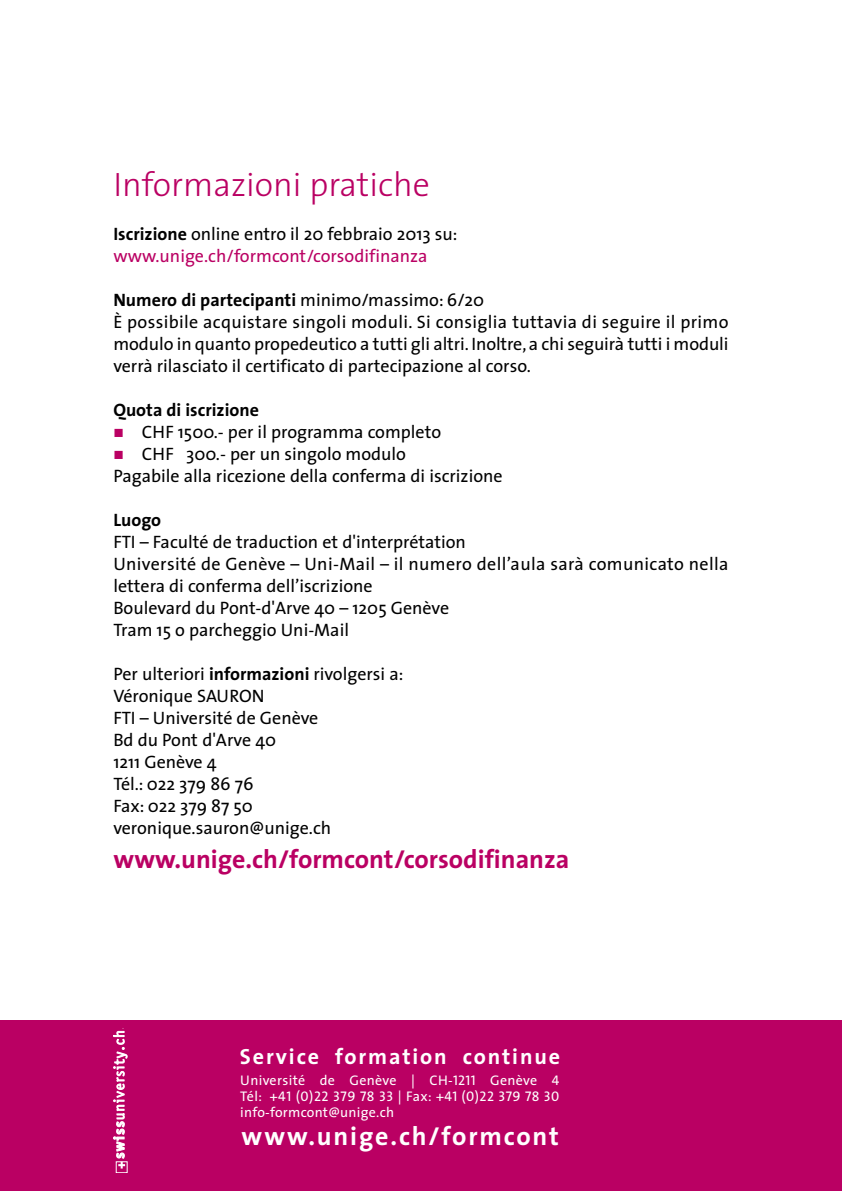
<style>
.page{position:relative;width:842px;height:1191px;background:#fff}
.page>*{position:absolute;margin:0;border:0;box-sizing:border-box;transform-origin:0 0}
.t1{font:300 34px "The Sans";color:#ba0063}
.t2{font:700 26px "The Sans";color:#ba0063}
.t3{font:700 26px "The Sans";letter-spacing:.07em;color:#fff}
.t4{font:700 22px "The Sans";letter-spacing:.085em;color:#fff}
.t5{font:18px/22px "The Sans";color:#000}
.t6{font:18px/22px "The Sans";color:#ba0063}
.t7{font:700 18px "The Sans";color:#000}
.t8{font:14px "The Sans";letter-spacing:.02em;color:#fff}
.t9{font:14px "The Sans Caps";letter-spacing:.035em;color:#fff}
.t10{font:6.2px "Myriad";color:#fff}
.s1{font-weight:700;color:#000}
.s2{color:#000}
.s3{font-weight:700}
.s4{font-family:"The Sans Caps"}
.s5{font-family:"The Sans"}
</style>
<div class="page">
<div style="left:0;top:1020px;width:842px;height:171px;background:#ba0063"></div>
<svg style="left:113px;top:1031px;width:14px;height:137px"></svg>
<h1 class="t1" style="left:113px;top:171px;width:318px">Informazioni pratiche</h1>
<p class="t6" style="left:113px;top:224px;width:346px"><span class="s1">Iscrizione</span> <span class="s2">online entro il 20 febbraio 2013 su: </span>www.unige.ch/formcont/corsodifinanza</p>
<p class="t5" style="left:113px;top:290px;width:617px"><span class="s3">Numero di partecipanti</span> minimo/massimo: 6/20<br>È possibile acquistare singoli moduli. Si consiglia tuttavia di seguire il primo modulo in quanto propedeutico a tutti gli altri. Inoltre, a chi seguirà tutti i moduli verrà rilasciato il certificato di partecipazione al corso.</p>
<p class="t7" style="left:113px;top:402px;width:147px">Quota di iscrizione</p>
<p class="t5" style="left:142px;top:422px;width:301px">CHF 1500.- per il programma completo</p>
<p class="t5" style="left:142px;top:444px;width:266px">CHF 300.- per un singolo modulo</p>
<p class="t5" style="left:113px;top:466px;width:391px">Pagabile alla ricezione della conferma di iscrizione</p>
<p class="t7" style="left:113px;top:512px;width:49px">Luogo</p>
<p class="t5" style="left:113px;top:532px;width:617px">FTI – Faculté de traduction et d'interprétation<br>Université de Genève – Uni-Mail – il numero dell’aula sarà comunicato nella lettera di conferma dell’iscrizione<br>Boulevard du Pont-d'Arve 40 – 1205 Genève<br>Tram 15 o parcheggio Uni-Mail</p>
<p class="t5" style="left:113px;top:664px;width:291px">Per ulteriori <span class="s3">informazioni</span> rivolgersi a:<br>Véronique SAURON<br>FTI – Université de Genève<br>Bd du Pont d'Arve 40<br>1211 Genève 4<br>Tél.: 022 379 86 76<br>Fax: 022 379 87 50 veronique.sauron@unige.ch</p>
<h2 class="t2" style="left:113px;top:849px;width:457px">www.unige.ch/formcont/corsodifinanza</h2>
<p class="t10" style="left:119px;top:1029px;width:3px;rotate:-90deg">.</p>
<p class="t4" style="left:240px;top:1048px;width:322px">Service formation continue</p>
<p class="t8" style="left:240px;top:1074px;width:321px">Université de Genève | <span class="s4">CH-1211</span> Genève <span class="s4">4</span></p>
<p class="t9" style="left:240px;top:1091px;width:321px"><span class="s5">Tél:</span> +41 <span class="s5">(</span>0)22 379 78 33 <span class="s5">| Fax:</span> +41 <span class="s5">(</span>0)22 379 78 30</p>
<p class="t8" style="left:240px;top:1106px;width:155px">info-formcont@unige.ch</p>
<h2 class="t3" style="left:242px;top:1125px;width:319px">www.unige.ch/formcont</h2>
</div>
